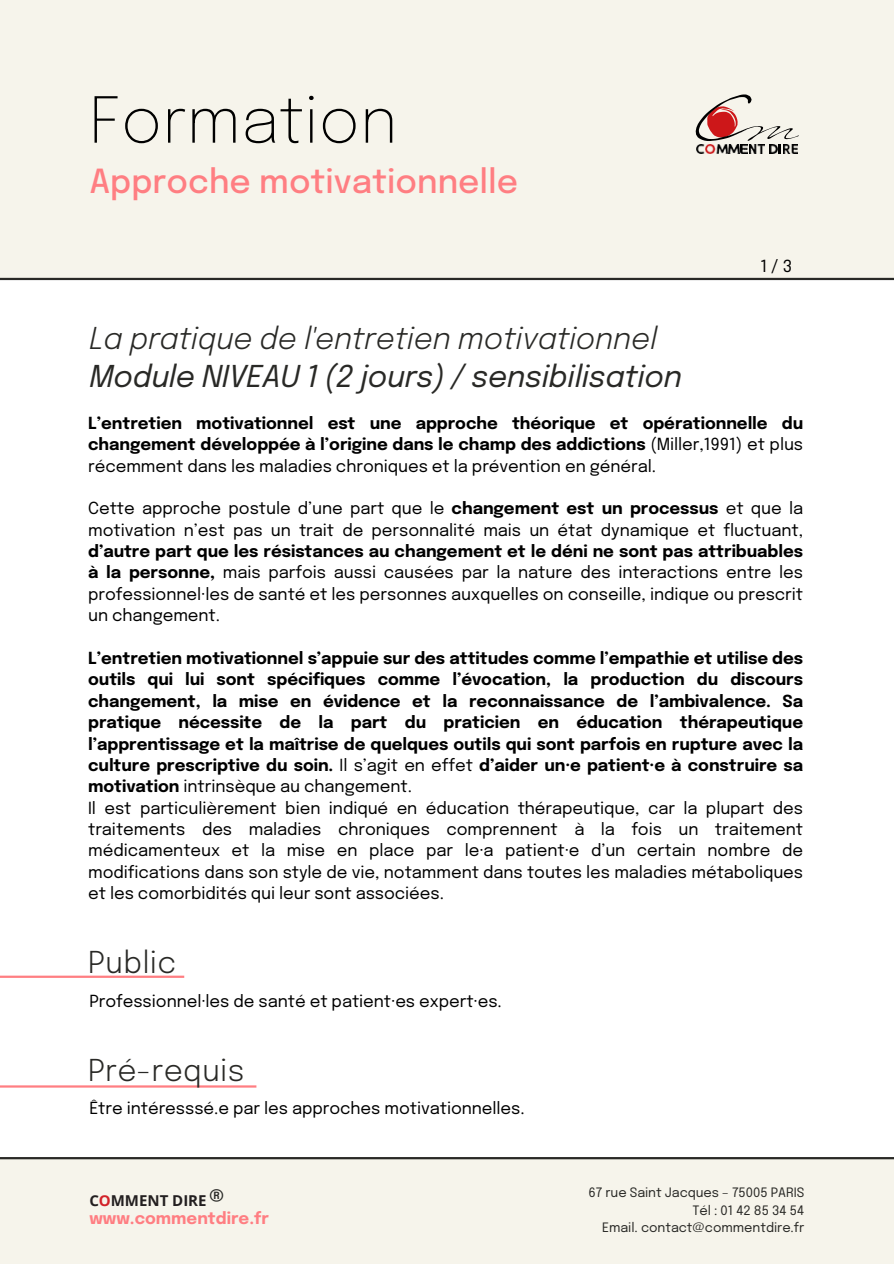
<style>
.page{position:relative;width:894px;height:1264px;background:#fff}
.page>*{position:absolute;margin:0;border:0;box-sizing:border-box;transform-origin:0 0}
.t1{font:200 63px "Epilogue";color:#000}
.t2{font:500 33px "Epilogue";color:#ff7e82}
.t3{font:italic 30px/38.2px "Epilogue";letter-spacing:-.01em;color:#292926}
.t4{font:300 30px "Epilogue";letter-spacing:.01em;color:#292926}
.t5{font:700 25.5px "Epilogue";color:#292926}
.t6{font:700 16.5px/21.3px "Epilogue";letter-spacing:-.005em;color:#000;text-align:justify}
.t7{font:16.5px/21.3px "Epilogue";letter-spacing:-.005em;color:#000;text-align:justify}
.t8{font:700 16.5px "Epilogue";color:#ff7e82}
.t9{font:700 15px "Open Sans";color:#231f20}
.t10{font:12.9px "Epilogue";letter-spacing:-.005em;color:#292926}
.s1{font-weight:300}
.s2{font-weight:400}
.s3{font-weight:700}
.s4{color:#d2232a}
</style>
<div class="page">
<div style="left:0;top:0;width:893px;height:279px;background:#f6f4eb"></div>
<hr style="left:0;top:278px;width:893px;height:2px;background:#292926">
<div style="left:0;top:1159px;width:893px;height:104px;background:#f6f4eb"></div>
<hr style="left:0;top:1156px;width:893px;height:3px;background:#292926">
<svg style="left:695px;top:94px;width:103px;height:60px"></svg>
<img style="left:782px;top:144px;width:15px;height:10px">
<hr style="left:0;top:975px;width:184px;height:2px;background:#ff7e82">
<hr style="left:0;top:1085px;width:256px;height:2px;background:#ff7e82">
<h1 class="t1" style="left:89px;top:93px;width:310px">Formation</h1>
<p class="t2" style="left:89px;top:167px;width:430px">Approche motivationnelle</p>
<h3 class="t3" style="left:89px;top:321px;width:594px"><span class="s1">La pratique de l'entretien motivationnel<br></span>Module NIVEAU 1 (2 jours) / sensibilisation</h3>
<h6 class="t7" style="left:760px;top:257px;width:33px">1/3</h6>
<h3 class="t6" style="left:88px;top:413px;width:716px">L’entretien motivationnel est une approche théorique et opérationnelle du changement développée à l’origine dans le champ des addictions <span class="s2">(Miller,1991) et plus récemment dans les maladies chroniques et la prévention en général.</span></h3>
<h6 class="t7" style="left:88px;top:499px;width:716px">Cette approche postule d’une part que le <span class="s3">changement est un processus</span> et que la motivation n’est pas un trait de personnalité mais un état dynamique et fluctuant, <span class="s3">d’autre part que les résistances au changement et le déni ne sont pas attribuables à la personne,</span> mais parfois aussi causées par la nature des interactions entre les professionnel·les de santé et les personnes auxquelles on conseille, indique ou prescrit un changement.</h6>
<p class="t6" style="left:88px;top:648px;width:716px;text-align:left">L’entretien motivationnel s’appuie sur des attitudes comme l’empathie et utilise des outils qui lui sont spécifiques comme l’évocation, la production du discours changement, la mise en évidence et la reconnaissance de l’ambivalence. Sa pratique nécessite de la part du praticien en éducation thérapeutique l’apprentissage et la maîtrise de quelques outils qui sont parfois en rupture avec la culture prescriptive du soin. <span class="s2">Il s’agit en effet</span> d’aider un·e patient·e à construire sa motivation <span class="s2">intrinsèque au changement.<br>Il est particulièrement bien indiqué en éducation thérapeutique, car la plupart des traitements des maladies chroniques comprennent à la fois un traitement médicamenteux et la mise en place par le·a patient·e d’un certain nombre de modifications dans son style de vie, notamment dans toutes les maladies métaboliques et les comorbidités qui leur sont associées.</span></p>
<h5 class="t4" style="left:88px;top:949px;width:89px">Public</h5>
<h4 class="t7" style="left:89px;top:991px;width:414px">Professionnel·les de santé et patient·es expert·es.</h4>
<p class="t4" style="left:88px;top:1057px;width:158px">Pré-requis</p>
<p class="t7" style="left:89px;top:1099px;width:437px">Être intéresssé.e par les approches motivationnelles.</p>
<h3 class="t9" style="left:89px;top:1190px;width:119px">C<span class="s4">O</span>MMENT DIRE</h3>
<h6 class="t5" style="left:209px;top:1187px;width:17px">®</h6>
<h6 class="t10" style="left:588px;top:1187px;width:217px">67 rue Saint Jacques – 75005 PARIS</h6>
<h6 class="t10" style="left:692px;top:1204px;width:113px">Tél : 01 42 85 34 54</h6>
<h6 class="t10" style="left:602px;top:1221px;width:203px">Email. contact@commentdire.fr</h6>
<h2 class="t8" style="left:89px;top:1211px;width:181px">www.commentdire.fr</h2>
</div>
